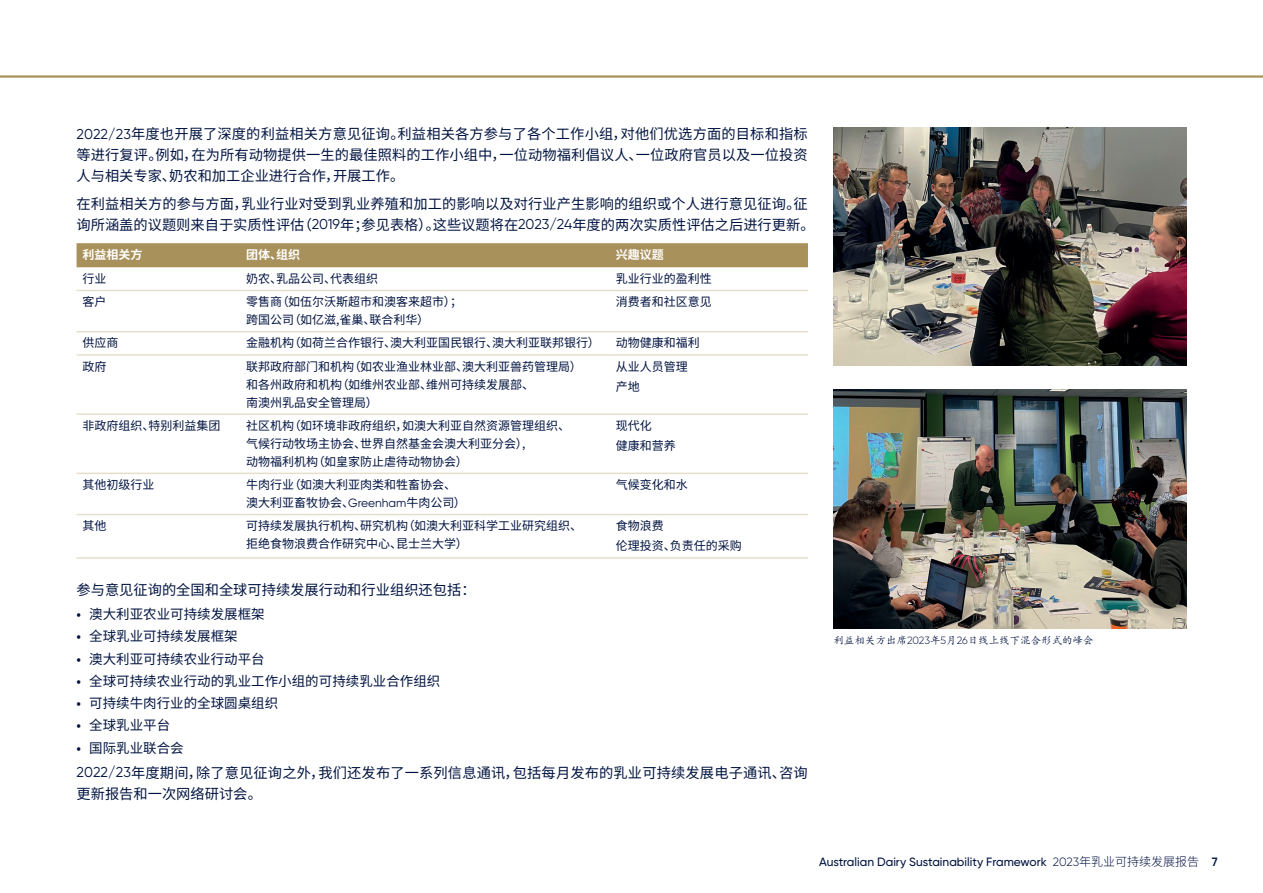
<style>
.page{position:relative;width:1263px;height:893px;background:#fff}
.page>*{position:absolute;margin:0;border:0;box-sizing:border-box;transform-origin:0 0}
.t1{font:14.25px/21px "Noto Sans CJ Ksc";letter-spacing:.005em;color:#001340}
.t2{font:13.5px "Noto Sans CJ Ksc";color:#001340}
.t3{font:12px/18px "Noto Sans CJ Ksc";color:#001340}
.t4{font:500 12px "Gilroy";color:#001340}
.t5{font:700 12px "Noto Sans CJ Ksc";color:#fff}
.t6{font:10.5px "Kai Ti";color:#001340}
.s1{font-family:"Gilroy"}
.s2{font-family:"Gilroy";font-weight:300}
.s3{font-weight:300}
.s4{font-family:"Noto Sans CJ Ksc";font-weight:300}
.s5{font-weight:600}
</style>
<div class="page">
<div style="left:77px;top:243px;width:731px;height:24px;background:#a9915c"></div>
<hr style="left:77px;top:290px;width:163px;height:1px;background:#e6decb">
<hr style="left:77px;top:331px;width:163px;height:1px;background:#e6decb">
<hr style="left:240px;top:290px;width:370px;height:1px;background:#e6decb">
<hr style="left:240px;top:331px;width:370px;height:1px;background:#e6decb">
<hr style="left:610px;top:290px;width:198px;height:1px;background:#e6decb">
<hr style="left:610px;top:331px;width:198px;height:1px;background:#e6decb">
<hr style="left:77px;top:354px;width:163px;height:2px;background:#e6decb">
<hr style="left:240px;top:354px;width:370px;height:2px;background:#e6decb">
<hr style="left:610px;top:354px;width:198px;height:2px;background:#e6decb">
<hr style="left:77px;top:413px;width:163px;height:2px;background:#e6decb">
<hr style="left:77px;top:473px;width:163px;height:1px;background:#e6decb">
<hr style="left:77px;top:514px;width:163px;height:1px;background:#e6decb">
<hr style="left:77px;top:557px;width:163px;height:2px;background:#e6decb">
<hr style="left:240px;top:413px;width:370px;height:2px;background:#e6decb">
<hr style="left:240px;top:473px;width:370px;height:1px;background:#e6decb">
<hr style="left:240px;top:514px;width:370px;height:1px;background:#e6decb">
<hr style="left:240px;top:557px;width:370px;height:2px;background:#e6decb">
<hr style="left:610px;top:413px;width:198px;height:2px;background:#e6decb">
<hr style="left:610px;top:473px;width:198px;height:1px;background:#e6decb">
<hr style="left:610px;top:514px;width:198px;height:1px;background:#e6decb">
<hr style="left:610px;top:557px;width:198px;height:2px;background:#e6decb">
<img style="left:833px;top:128px;width:353px;height:238px">
<img style="left:833px;top:390px;width:353px;height:238px">
<hr style="left:0;top:75px;width:1263px;height:3px;background:#a9915c">
<p class="t1" style="left:77px;top:124px;width:733px;text-align:justify"><span class="s1">2022/23</span>年度也开展了深度的利益相关方意见征询。利益相关各方参与了各个工作小组，对他们优选方面的目标和指标等进行复评。例如，在为所有动物提供一生的最佳照料的工作小组中，一位动物福利倡议人、一位政府官员以及一位投资人与相关专家、奶农和加工企业进行合作，开展工作。</p>
<p class="t1" style="left:77px;top:193px;width:740px">在利益相关方的参与方面，乳业行业对受到乳业养殖和加工的影响以及对行业产生影响的组织或个人进行意见征询。征询所涵盖的议题则来自于实质性评估（<span class="s1">2019</span>年；参见表格）。这些议题将在<span class="s1">2023/24</span>年度的两次实质性评估之后进行更新。</p>
<p class="t5" style="left:83px;top:248px;width:61px">利益相关方</p>
<p class="t5" style="left:246px;top:248px;width:55px">团体、组织</p>
<p class="t5" style="left:616px;top:248px;width:49px">兴趣议题</p>
<p class="t3" style="left:83px;top:270px;width:25px">行业</p>
<p class="t3" style="left:246px;top:270px;width:133px">奶农、乳品公司、代表组织</p>
<p class="t3" style="left:616px;top:270px;width:97px">乳业行业的盈利性</p>
<p class="t3" style="left:83px;top:293px;width:25px">客户</p>
<p class="t3" style="left:246px;top:293px;width:217px">零售商（如伍尔沃斯超市和澳客来超市）；跨国公司（如亿滋,雀巢、联合利华）</p>
<p class="t3" style="left:616px;top:293px;width:97px">消费者和社区意见</p>
<p class="t3" style="left:83px;top:334px;width:37px">供应商</p>
<p class="t3" style="left:246px;top:334px;width:355px">金融机构（如荷兰合作银行、澳大利亚国民银行、澳大利亚联邦银行）</p>
<p class="t3" style="left:616px;top:334px;width:85px">动物健康和福利</p>
<p class="t3" style="left:83px;top:357px;width:25px">政府</p>
<p class="t3" style="left:246px;top:357px;width:337px">联邦政府部门和机构（如农业渔业林业部、澳大利亚兽药管理局）和各州政府和机构（如维州农业部、维州可持续发展部、<br>南澳州乳品安全管理局）</p>
<p class="t3" style="left:616px;top:356px;width:73px;line-height:20.1px">从业人员管理产地</p>
<p class="t3" style="left:83px;top:417px;width:139px">非政府组织、特别利益集团</p>
<p class="t3" style="left:246px;top:417px;width:325px">社区机构（如环境非政府组织，如澳大利亚自然资源管理组织、气候行动牧场主协会、世界自然基金会澳大利亚分会）,<br>动物福利机构（如皇家防止虐待动物协会）</p>
<p class="t3" style="left:616px;top:416px;width:61px;line-height:20.1px">现代化<br>健康和营养</p>
<p class="t3" style="left:83px;top:476px;width:73px">其他初级行业</p>
<p class="t3" style="left:246px;top:476px;width:221px">牛肉行业（如澳大利亚肉类和牲畜协会、澳大利亚畜牧协会、<span class="s1">Greenham</span>牛肉公司）</p>
<p class="t3" style="left:616px;top:476px;width:73px">气候变化和水</p>
<p class="t3" style="left:83px;top:517px;width:25px">其他</p>
<p class="t3" style="left:246px;top:517px;width:337px">可持续发展执行机构、研究机构（如澳大利亚科学工业研究组织、拒绝食物浪费合作研究中心、昆士兰大学）</p>
<p class="t3" style="left:616px;top:516px;width:127px;line-height:20.1px">食物浪费<br>伦理投资、负责任的采购</p>
<p class="t1" style="left:77px;top:579px;width:400px">参与意见征询的全国和全球可持续发展行动和行业组织还包括：</p>
<p class="t2" style="left:77px;top:607px;width:190px">• 澳大利亚农业可持续发展框架</p>
<p class="t2" style="left:77px;top:629px;width:163px">• 全球乳业可持续发展框架</p>
<p class="t2" style="left:77px;top:651px;width:190px">• 澳大利亚可持续农业行动平台</p>
<p class="t2" style="left:77px;top:673px;width:365px">• 全球可持续农业行动的乳业工作小组的可持续乳业合作组织</p>
<p class="t2" style="left:77px;top:696px;width:203px">• 可持续牛肉行业的全球圆桌组织</p>
<p class="t2" style="left:77px;top:718px;width:95px">• 全球乳业平台</p>
<p class="t2" style="left:77px;top:740px;width:109px">• 国际乳业联合会</p>
<p class="t1" style="left:77px;top:762px;width:733px"><span class="s1">2022/23</span>年度期间，除了意见征询之外，我们还发布了一系列信息通讯，包括每月发布的乳业可持续发展电子通讯、咨询更新报告和一次网络研讨会。</p>
<p class="t6" style="left:833px;top:635px;width:262px">利益相关方出席<span class="s2">2023</span>年<span class="s2">5</span>月<span class="s2">26</span>日线上线下混合形式的峰会</p>
<p class="t4" style="left:819px;top:855px;width:400px">Australian Dairy Sustainability Framework <span class="s3">2023</span><span class="s4">年乳业可持续发展报告</span> <span class="s5">7</span></p>
</div>
